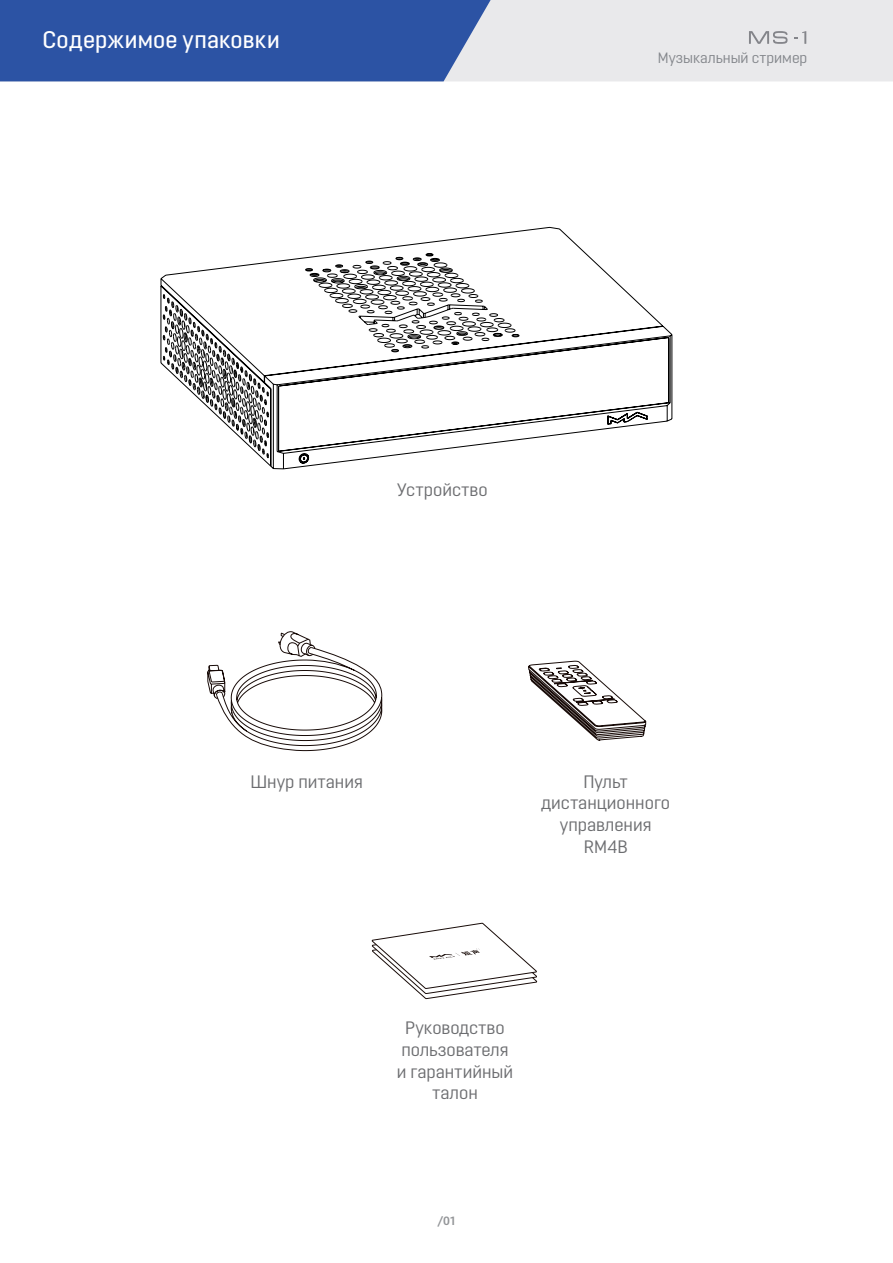
<style>
.page{position:relative;width:893px;height:1263px;background:#fff}
.page>*{position:absolute;margin:0;border:0;box-sizing:border-box;transform-origin:0 0}
.t1{font:500 24px "Opinion Pro";letter-spacing:.005em;color:#fff}
.t2{font:18px/21.6px "Opinion Pro";color:#6c6d70;text-align:center}
.t3{font:15px "Opinion Pro";color:#83868b}
.t4{font:700 12px "Opinion Pro";color:#939598}
</style>
<div class="page">
<div style="left:0;top:0;width:893px;height:81px;background:#e9e9eb"></div>
<div style="left:0;top:0;width:491px;height:81px;background:#2c53a4"></div>
<svg style="left:749px;top:31px;width:38px;height:13px"></svg>
<svg style="left:794px;top:31px;width:12px;height:13px"></svg>
<svg style="left:371px;top:922px;width:166px;height:78px"></svg>
<svg style="left:207px;top:631px;width:176px;height:120px"></svg>
<svg style="left:528px;top:660px;width:118px;height:81px"></svg>
<svg style="left:160px;top:226px;width:513px;height:244px"></svg>
<svg style="left:163px;top:254px;width:114px;height:43px"></svg>
<svg style="left:162px;top:297px;width:115px;height:166px"></svg>
<svg style="left:277px;top:254px;width:393px;height:210px"></svg>
<svg style="left:304px;top:253px;width:216px;height:100px"></svg>
<h1 class="t1" style="left:43px;top:26px;width:239px">Содержимое упаковки</h1>
<p class="t2" style="left:397px;top:479px;width:92px">Устройство</p>
<p class="t3" style="left:658px;top:49px;width:151px">Музыкальный стример</p>
<p class="t2" style="left:250px;top:770px;width:114px">Шнур питания</p>
<p class="t2" style="left:541px;top:770px;width:130px">Пульт дистанционного управления<br>RM4B</p>
<p class="t2" style="left:397px;top:1017px;width:118px">Руководство пользователя и гарантийный талон</p>
<p class="t4" style="left:438px;top:1213px;width:19px">/01</p>
</div>
